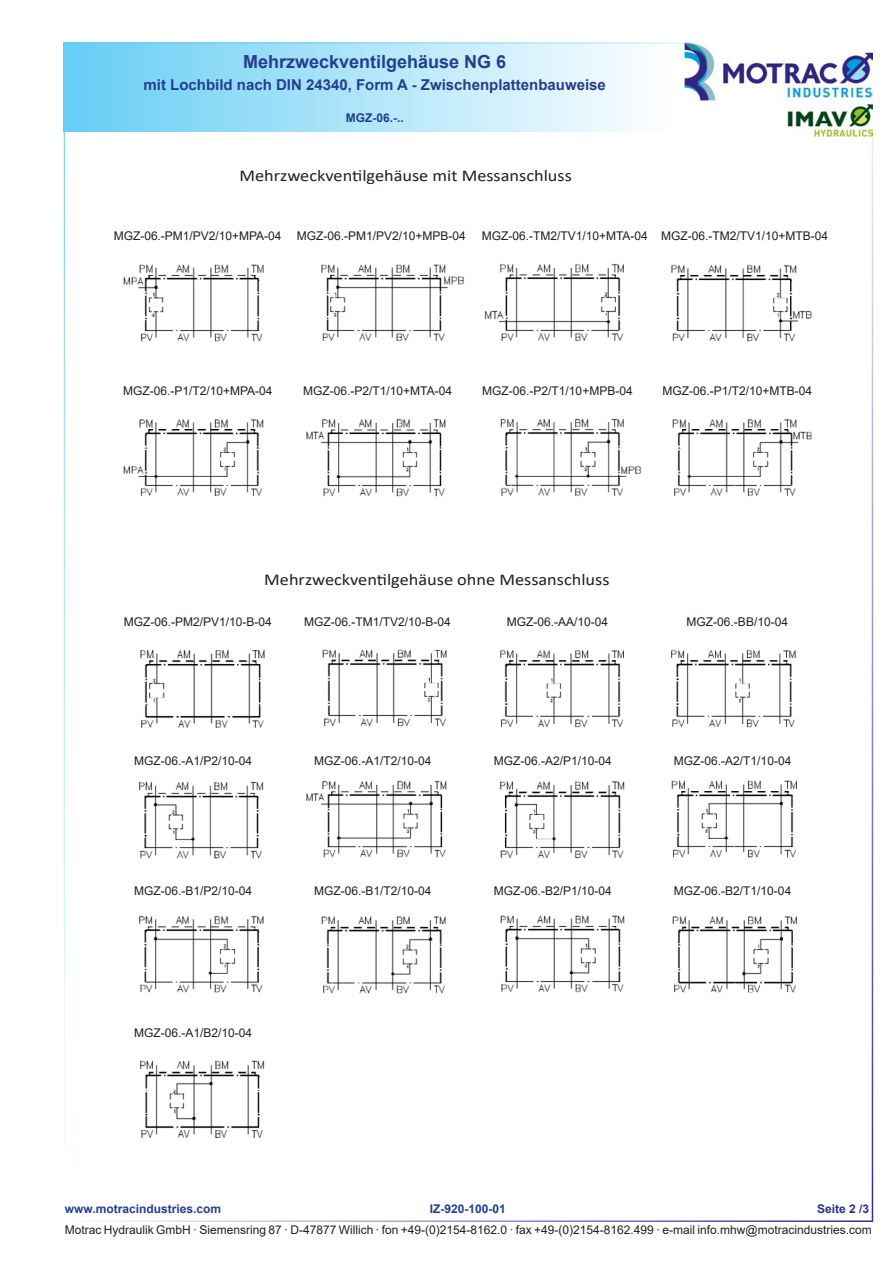
<style>
.page{position:relative;width:893px;height:1263px;background:#fff}
.page>*{position:absolute;margin:0;border:0;box-sizing:border-box;transform-origin:0 0}
.t1{font:700 18px "Arial";color:#253f8e}
.t2{font:16.5px "Calibri";color:#231f20;scale:1.11 1}
.t3{font:700 15px "Arial";color:#253f8e}
.t4{font:12px "Arial";color:#231f20}
.t5{font:700 12px "Arial";color:#253f8e}
.t6{font:700 12px "Arial";color:#2e3092}
</style>
<div class="page">
<div style="left:64px;top:43px;width:606px;height:89px;background:linear-gradient(to right,#66cef5,#fdfefe)"></div>
<hr style="left:64px;top:43px;width:808px;height:1px;background:#67cef5">
<hr style="left:64px;top:1220px;width:809px;height:2px;background:#2e3092">
<hr style="left:64px;top:43px;width:1px;height:1177px;background:#67cef5">
<hr style="left:872px;top:43px;width:1px;height:1177px;background:#2e3092">
<img style="left:685px;top:43px;width:187px;height:93px">
<img style="left:123px;top:264px;width:141px;height:78px">
<img style="left:321px;top:264px;width:144px;height:78px">
<img style="left:484px;top:263px;width:140px;height:79px">
<img style="left:671px;top:264px;width:141px;height:78px">
<img style="left:123px;top:419px;width:141px;height:78px">
<img style="left:306px;top:418px;width:140px;height:79px">
<img style="left:500px;top:418px;width:142px;height:78px">
<img style="left:672px;top:419px;width:141px;height:77px">
<img style="left:140px;top:650px;width:125px;height:77px">
<img style="left:322px;top:649px;width:125px;height:78px">
<img style="left:500px;top:649px;width:124px;height:79px">
<img style="left:671px;top:649px;width:125px;height:79px">
<img style="left:139px;top:781px;width:125px;height:78px">
<img style="left:306px;top:780px;width:141px;height:78px">
<img style="left:499px;top:781px;width:126px;height:78px">
<img style="left:671px;top:780px;width:126px;height:78px">
<img style="left:139px;top:915px;width:125px;height:78px">
<img style="left:321px;top:916px;width:125px;height:78px">
<img style="left:500px;top:915px;width:125px;height:78px">
<img style="left:672px;top:916px;width:126px;height:77px">
<img style="left:140px;top:1060px;width:125px;height:78px">
<h1 class="t1" style="left:243px;top:49px;width:265px">Mehrzweckventilgehäuse NG 6</h1>
<p class="t3" style="left:144px;top:74px;width:464px">mit Lochbild nach DIN 24340, Form A - Zwischenplattenbauweise</p>
<p class="t5" style="left:346px;top:109px;width:60px">MGZ-06.-..</p>
<h2 class="t2" style="left:240px;top:164px;width:301px">Mehrzweckventilgehäuse mit Messanschluss</h2>
<p class="t4" style="left:114px;top:228px;width:169px">MGZ-06.-PM1/PV2/10+MPA-04</p>
<p class="t4" style="left:297px;top:228px;width:171px">MGZ-06.-PM1/PV2/10+MPB-04</p>
<p class="t4" style="left:482px;top:228px;width:348px">MGZ-06.-TM2/TV1/10+MTA-04 MGZ-06.-TM2/TV1/10+MTB-04</p>
<p class="t4" style="left:123px;top:382px;width:151px">MGZ-06.-P1/T2/10+MPA-04</p>
<p class="t4" style="left:303px;top:382px;width:150px">MGZ-06.-P2/T1/10+MTA-04</p>
<p class="t4" style="left:482px;top:382px;width:152px">MGZ-06.-P2/T1/10+MPB-04</p>
<p class="t4" style="left:662px;top:382px;width:151px">MGZ-06.-P1/T2/10+MTB-04</p>
<h2 class="t2" style="left:264px;top:568px;width:313px">Mehrzweckventilgehäuse ohne Messanschluss</h2>
<p class="t4" style="left:124px;top:614px;width:150px">MGZ-06.-PM2/PV1/10-B-04</p>
<p class="t4" style="left:304px;top:614px;width:148px">MGZ-06.-TM1/TV2/10-B-04</p>
<p class="t4" style="left:507px;top:614px;width:103px">MGZ-06.-AA/10-04</p>
<p class="t4" style="left:687px;top:614px;width:103px">MGZ-06.-BB/10-04</p>
<p class="t4" style="left:134px;top:753px;width:120px">MGZ-06.-A1/P2/10-04</p>
<p class="t4" style="left:314px;top:753px;width:119px">MGZ-06.-A1/T2/10-04</p>
<p class="t4" style="left:494px;top:753px;width:120px">MGZ-06.-A2/P1/10-04</p>
<p class="t4" style="left:674px;top:753px;width:119px">MGZ-06.-A2/T1/10-04</p>
<p class="t4" style="left:134px;top:882px;width:120px">MGZ-06.-B1/P2/10-04</p>
<p class="t4" style="left:314px;top:882px;width:119px">MGZ-06.-B1/T2/10-04</p>
<p class="t4" style="left:494px;top:882px;width:120px">MGZ-06.-B2/P1/10-04</p>
<p class="t4" style="left:674px;top:882px;width:119px">MGZ-06.-B2/T1/10-04</p>
<p class="t4" style="left:134px;top:1025px;width:120px">MGZ-06.-A1/B2/10-04</p>
<p class="t5" style="left:430px;top:1200px;width:78px">IZ-920-100-01</p>
<p class="t5" style="left:65px;top:1201px;width:158px">www.motracindustries.com</p>
<p class="t6" style="left:817px;top:1201px;width:54px">Seite 2 /3</p>
<p class="t4" style="left:65px;top:1221px;width:808px">Motrac Hydraulik GmbH · Siemensring 87 · D-47877 Willich · fon +49-(0)2154-8162.0 · fax +49-(0)2154-8162.499 · e-mail info.mhw@motracindustries.com</p>
</div>
